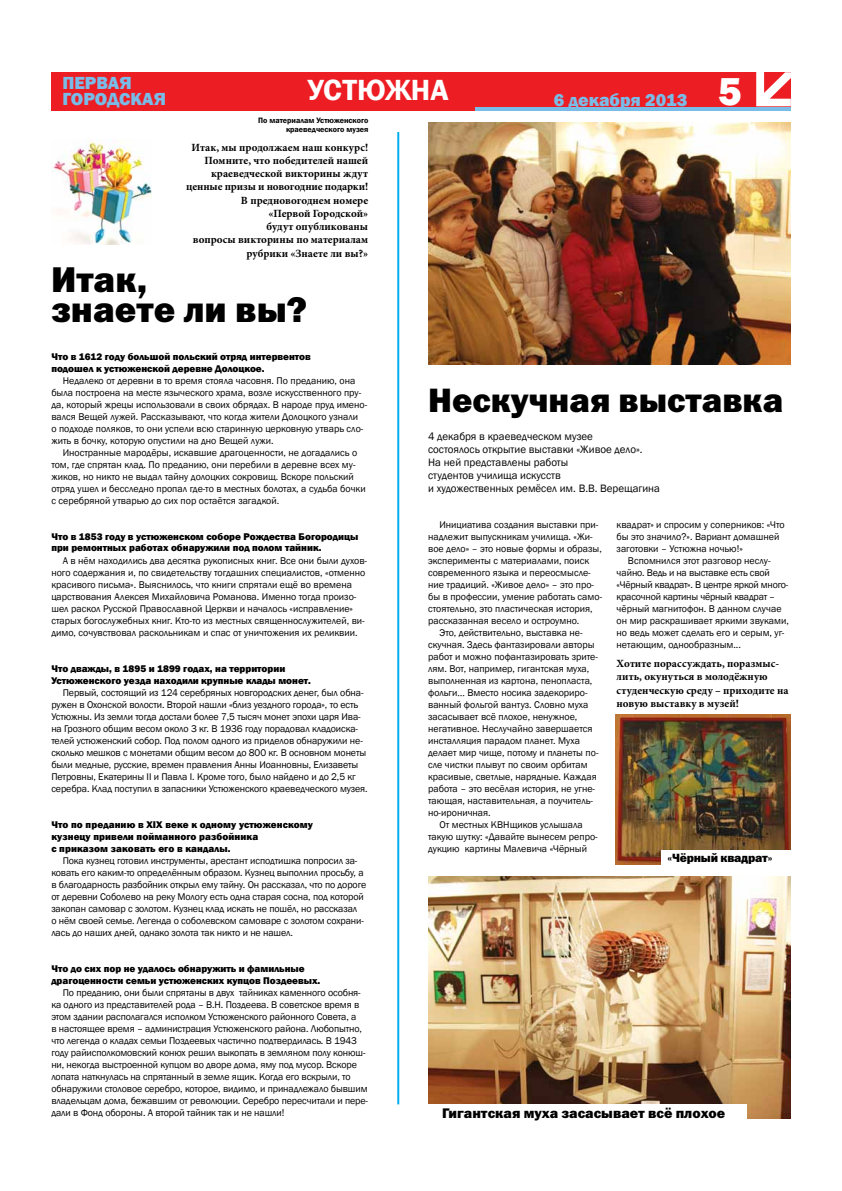
<style>
.page{position:relative;width:842px;height:1191px;background:#fff}
.page>*{position:absolute;margin:0;border:0;box-sizing:border-box;transform-origin:0 0}
.t1{font:800 40px "Franklin Gothic";color:#fff}
.t2{font:36px/30px "Franklin Gothic Heavy C";color:#000}
.t3{font:34px "Franklin Gothic Heavy C";color:#000}
.t4{font:600 30px "Franklin Gothic";color:#fff}
.t5{font:800 18px/16px "Franklin Gothic";color:#79bce7}
.t6{font:14px "Franklin Gothic Heavy C";color:#000}
.t7{font:12px "Franklin Gothic Heavy C";letter-spacing:-.02em;color:#000}
.t8{font:700 11px/13.2px "Minion Pro";color:#000;text-align:right}
.t9{font:11px/13px "Franklin Gothic";color:#000}
.t10{font:10px/12px "Franklin Gothic";color:#000}
.t11{font:800 10px/12px "Franklin Gothic";color:#000}
.t12{font:600 8px/9px "Franklin Gothic";color:#000;text-align:right}
</style>
<div class="page">
<div style="left:51px;top:72px;width:740px;height:39px;background:#ed1d24"></div>
<svg style="left:756px;top:72px;width:35px;height:34px"></svg>
<hr style="left:475px;top:108px;width:316px;height:3px;background:#79bce7">
<img style="left:51px;top:140px;width:101px;height:104px">
<hr style="left:397px;top:132px;width:2px;height:972px;background:#00aeef">
<img style="left:428px;top:123px;width:363px;height:241px">
<img style="left:428px;top:876px;width:363px;height:242px">
<img style="left:615px;top:714px;width:176px;height:150px">
<div style="left:428px;top:1104px;width:318px;height:24px;background:#fff"></div>
<div style="left:661px;top:850px;width:130px;height:22px;background:#fff"></div>
<h3 class="t5" style="left:62px;top:75px;width:105px">ПЕРВАЯ<br>ГОРОДСКАЯ</h3>
<h3 class="t4" style="left:308px;top:71px;width:142px">УСТЮЖНА</h3>
<p class="t12" style="left:258px;top:116px;width:112px">По материалам Устюженского краеведческого музея</p>
<p class="t8" style="left:186px;top:141px;width:184px">Итак, мы продолжаем наш конкурс!<br>Помните, что победителей нашей краеведческой викторины ждут ценные призы и новогодние подарки!<br>В предновогоднем номере<br>«Первой Городской»<br>будут опубликованы<br>вопросы викторины по материалам рубрики «Знаете ли вы?»</p>
<h2 class="t2" style="left:51px;top:264px;width:258px">Итак,<br>знаете ли вы?</h2>
<h3 class="t5" style="left:554px;top:92px;width:135px">6 декабря 2013</h3>
<h1 class="t1" style="left:718px;top:66px;width:25px">5</h1>
<p class="t11" style="left:51px;top:351px;width:261px">Что в 1612 году большой польский отряд интервентов подошел к устюженской деревне Долоцкое.</p>
<p class="t10" style="left:51px;top:375px;width:317px;text-indent:11px">Недалеко от деревни в то время стояла часовня. По преданию, она была построена на месте языческого храма, возле искусственного пру&shy;да, который жрецы использовали в своих обрядах. В народе пруд имено&shy;вался Вещей лужей. Рассказывают, что когда жители Долоцкого узнали<br>о подходе поляков, то они успели всю старинную церковную утварь сло&shy;жить в бочку, которую опустили на дно Вещей лужи.</p>
<p class="t10" style="left:51px;top:447px;width:316px;text-indent:11px">Иностранные мародёры, искавшие драгоценности, не догадались о том, где спрятан клад. По преданию, они перебили в деревне всех му&shy;жиков, но никто не выдал тайну долоцких сокровищ. Вскоре польский отряд ушел и бесследно пропал где-то в местных болотах, а судьба бочки с серебряной утварью до сих пор остаётся загадкой.</p>
<p class="t11" style="left:51px;top:531px;width:308px;line-height:10.8px">Что в 1853 году в устюженском соборе Рождества Богородицы при ремонтных работах обнаружили под полом тайник.</p>
<p class="t10" style="left:51px;top:555px;width:317px;text-indent:11px">А в нём находились два десятка рукописных книг. Все они были духов&shy;ного содержания и, по свидетельству тогдашних специалистов, «отменно красивого письма». Выяснилось, что книги спрятали ещё во времена царствования Алексея Михайловича Романова. Именно тогда произо&shy;шел раскол Русской Православной Церкви и началось «исправление» старых богослужебных книг. Кто-то из местных священнослужителей, ви&shy;димо, сочувствовал раскольникам и спас от уничтожения их реликвии.</p>
<p class="t11" style="left:51px;top:663px;width:261px">Что дважды, в 1895 и 1899 годах, на территории<br>Устюженского уезда находили крупные клады монет.</p>
<p class="t10" style="left:51px;top:687px;width:318px;text-indent:11px">Первый, состоящий из 124 серебряных новгородских денег, был обна&shy;ружен в Охонской волости. Второй нашли «близ уездного города», то есть Устюжны. Из земли тогда достали более 7,5 тысяч монет эпохи царя Ива&shy;на Грозного общим весом около 3 кг. В 1936 году порадовал кладоиска&shy;телей устюженский собор. Под полом одного из приделов обнаружили не&shy;сколько мешков с монетами общим весом до 800 кг. В основном монеты были медные, русские, времен правления Анны Иоанновны, Елизаветы Петровны, Екатерины II и Павла I. Кроме того, было найдено и до 2,5 кг серебра. Клад поступил в запасники Устюженского краеведческого музея.</p>
<p class="t11" style="left:51px;top:819px;width:263px">Что по преданию в XIX веке к одному устюженскому кузнецу привели пойманного разбойника<br>с приказом заковать его в кандалы.</p>
<p class="t10" style="left:51px;top:855px;width:317px;text-indent:11px">Пока кузнец готовил инструменты, арестант исподтишка попросил за&shy;ковать его каким-то определённым образом. Кузнец выполнил просьбу, а в благодарность разбойник открыл ему тайну. Он рассказал, что по дороге от деревни Соболево на реку Мологу есть одна старая сосна, под которой закопан самовар с золотом. Кузнец клад искать не пошёл, но рассказал<br>о нём своей семье. Легенда о соболевском самоваре с золотом сохрани&shy;лась до наших дней, однако золота так никто и не нашел.</p>
<p class="t11" style="left:51px;top:963px;width:270px">Что до сих пор не удалось обнаружить и фамильные драгоценности семьи устюженских купцов Поздеевых.</p>
<p class="t10" style="left:51px;top:987px;width:318px;text-indent:11px">По преданию, они были спрятаны в двух тайниках каменного особня&shy;ка одного из представителей рода – В.Н. Поздеева. В советское время в этом здании располагался исполком Устюженского районного Совета, а<br>в настоящее время – администрация Устюженского района. Любопытно, что легенда о кладах семьи Поздеевых частично подтвердилась. В 1943 году райисполкомовский конюх решил выкопать в земляном полу конюш&shy;ни, некогда выстроенной купцом во дворе дома, яму под мусор. Вскоре лопата наткнулась на спрятанный в земле ящик. Когда его вскрыли, то обнаружили столовое серебро, которое, видимо, и принадлежало бывшим владельцам дома, бежавшим от революции. Серебро пересчитали и пере&shy;дали в Фонд обороны. А второй тайник так и не нашли!</p>
<h3 class="t3" style="left:428px;top:381px;width:357px">Нескучная выставка</h3>
<p class="t9" style="left:428px;top:430px;width:233px">4 декабря в краеведческом музее<br>состоялось открытие выставки «Живое дело».<br>На ней представлены работы<br>студентов училища искусств<br>и художественных ремёсел им. В.В. Верещагина</p>
<p class="t10" style="left:439px;top:519px;width:160px">Инициатива создания выставки при-</p>
<p class="t10" style="left:428px;top:531px;width:166px">надлежит выпускникам училища. «Жи-</p>
<p class="t10" style="left:428px;top:543px;width:175px">вое дело» – это новые формы и образы,</p>
<p class="t10" style="left:428px;top:555px;width:163px">эксперименты с материалами, поиск</p>
<p class="t10" style="left:428px;top:567px;width:164px">современного языка и переосмысле-</p>
<p class="t10" style="left:428px;top:579px;width:167px">ние традиций. «Живое дело» – это про-</p>
<p class="t10" style="left:428px;top:591px;width:176px">бы в профессии, умение работать само-</p>
<p class="t10" style="left:428px;top:603px;width:166px">стоятельно, это пластическая история,</p>
<p class="t10" style="left:428px;top:615px;width:153px">рассказанная весело и остроумно.</p>
<p class="t10" style="left:439px;top:627px;width:145px">Это, действительно, выставка не-</p>
<p class="t10" style="left:428px;top:639px;width:168px">скучная. Здесь фантазировали авторы</p>
<p class="t10" style="left:428px;top:651px;width:171px">работ и можно пофантазировать зрите-</p>
<p class="t10" style="left:428px;top:663px;width:163px">лям. Вот, например, гигантская муха,</p>
<p class="t10" style="left:428px;top:675px;width:166px">выполненная из картона, пенопласта,</p>
<p class="t10" style="left:428px;top:687px;width:161px">фольги… Вместо носика задекориро-</p>
<p class="t10" style="left:428px;top:699px;width:162px">ванный фольгой вантуз. Словно муха</p>
<p class="t10" style="left:428px;top:711px;width:151px">засасывает всё плохое, ненужное,</p>
<p class="t10" style="left:428px;top:723px;width:166px">негативное. Неслучайно завершается</p>
<p class="t10" style="left:428px;top:735px;width:153px">инсталляция парадом планет. Муха</p>
<p class="t10" style="left:428px;top:747px;width:172px">делает мир чище, потому и планеты по-</p>
<p class="t10" style="left:428px;top:759px;width:161px">сле чистки плывут по своим орбитам</p>
<p class="t10" style="left:428px;top:771px;width:170px">красивые, светлые, нарядные. Каждая</p>
<p class="t10" style="left:428px;top:783px;width:169px">работа – это весёлая история, не угне-</p>
<p class="t10" style="left:428px;top:795px;width:166px">тающая, наставительная, а поучитель-</p>
<p class="t10" style="left:428px;top:807px;width:64px">но-ироничная.</p>
<p class="t10" style="left:439px;top:819px;width:145px">От местных КВНщиков услышала</p>
<p class="t10" style="left:428px;top:831px;width:171px">такую шутку: «Давайте вынесем репро-</p>
<p class="t10" style="left:428px;top:843px;width:160px">дукцию картины Малевича «Чёрный</p>
<p class="t10" style="left:617px;top:519px;width:170px">квадрат» и спросим у соперников: «Что бы это значило?». Вариант домашней заготовки – Устюжна ночью!»</p>
<p class="t10" style="left:617px;top:555px;width:174px;text-indent:11px">Вспомнился этот разговор неслу&shy;чайно. Ведь и на выставке есть свой «Чёрный квадрат». В центре яркой много&shy;красочной картины чёрный квадрат – чёрный магнитофон. В данном случае он мир раскрашивает яркими звуками, но ведь может сделать его и серым, уг&shy;нетающим, однообразным...</p>
<p class="t8" style="left:617px;top:657px;width:173px;text-align:left">Хотите порассуждать, поразмыс&shy;лить, окунуться в молодёжную студенческую среду – приходите на новую выставку в музей!</p>
<p class="t7" style="left:668px;top:851px;width:106px">«Чёрный квадрат»</p>
<h3 class="t6" style="left:442px;top:1105px;width:284px">Гигантская муха засасывает всё плохое</h3>
</div>
